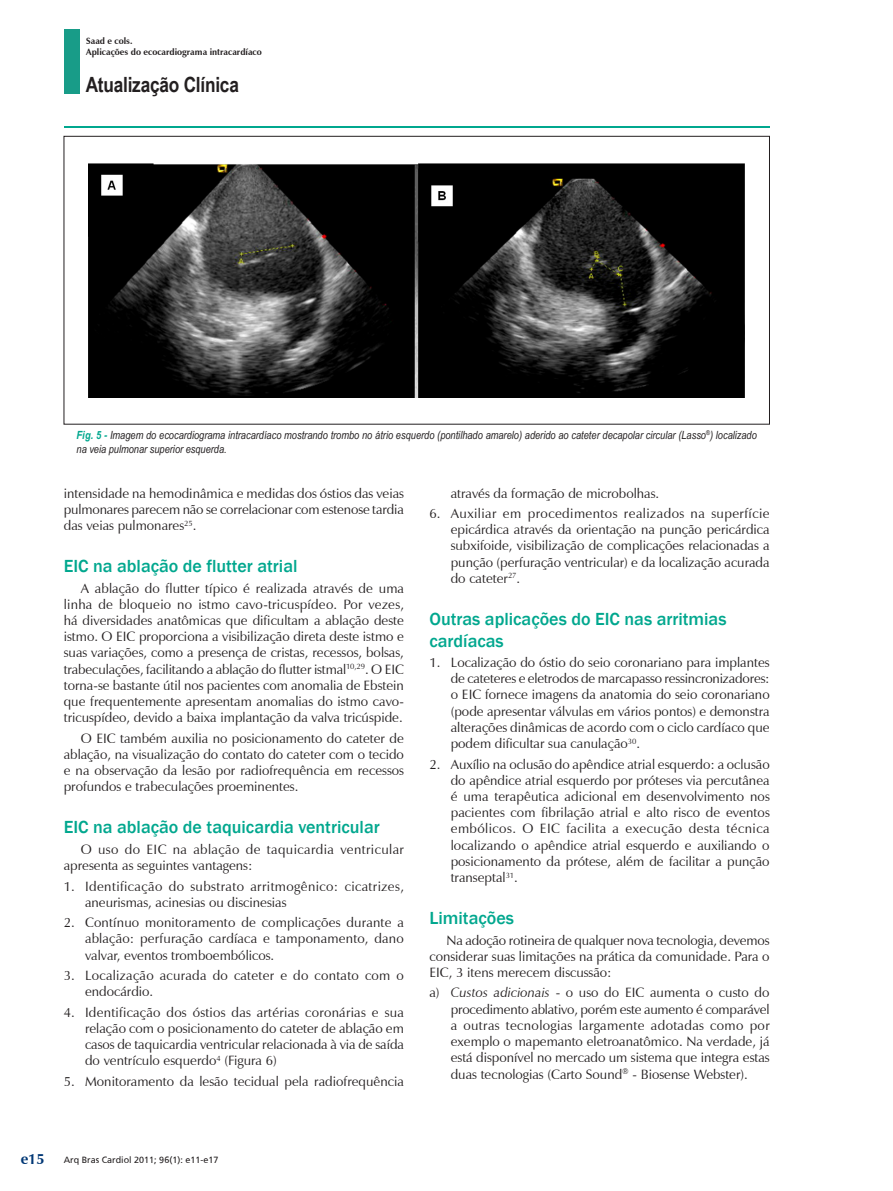
<style>
.page{position:relative;width:893px;height:1191px;background:#fff}
.page>*{position:absolute;margin:0;border:0;box-sizing:border-box;transform-origin:0 0}
.t1{font:700 21px "Arial Narrow";letter-spacing:-.01em;color:#231f20}
.Títulos__textos{font:500 18px/21.6px "Franklin Gothic";color:#00a78e}
.t2{font:700 15px "Zapf Humanist 601 BT";color:#013775}
.Texto{font:13.5px/16.2px "Zapf Humanist 601 BT";color:#231f20;text-align:justify}
.Texto-2{font:13.5px/16.2px "Zapf Humanist 601 BT";letter-spacing:.03em;color:#231f20}
.Texto-3{font:13.5px/16.2px "Zapf Humanist 601 BT";letter-spacing:.02em;color:#231f20}
._04_FIGURA_ref{font:italic 11.25px/13.5px "Arial Narrow";color:#231f20}
.t3{font:700 9px "Zapf Humanist 601 BT";color:#231f20}
.t4{font:9px "Frutiger";color:#231f20}
.s1{font-weight:700;color:#00a78e}
.s2{font-style:italic}
</style>
<div class="page">
<div style="left:64px;top:29px;width:16px;height:65px;background:#189c88"></div>
<hr style="left:64px;top:126px;width:706px;height:2px;background:#00a78e">
<img style="left:88px;top:163px;width:657px;height:234px">
<p class="t3" style="left:86px;top:36px;width:48px">Saad e cols.</p>
<p class="t3" style="left:86px;top:47px;width:177px">Aplicações do ecocardiograma intracardíaco</p>
<h1 class="t1" style="left:86px;top:68px;width:155px">Atualização Clínica</h1>
<p class="_04_FIGURA_ref" style="left:77px;top:428px;width:682px"><span class="s1">Fig. 5 -</span> Imagem do ecocardiograma intracardíaco mostrando trombo no átrio esquerdo (pontilhado amarelo) aderido ao cateter decapolar circular (Lasso<sup>®</sup>) localizado na veia pulmonar superior esquerda.</p>
<p class="Texto" style="left:64px;top:485px;width:342px">intensidade na hemodinâmica e medidas dos óstios das veias pulmonares parecem não se correlacionar com estenose tardia das veias pulmonares<sup>25</sup>.</p>
<p class="Títulos__textos" style="left:64px;top:555px;width:235px">EIC na ablação de flutter atrial</p>
<p class="Texto" style="left:64px;top:580px;width:342px;text-indent:17px">A ablação do flutter típico é realizada através de uma linha de bloqueio no istmo cavo-tricuspídeo. Por vezes, há diversidades anatômicas que dificultam a ablação deste istmo. O EIC proporciona a visibilização direta deste istmo e suas variações, como a presença de cristas, recessos, bolsas, trabeculações, facilitando a ablação do flutter istmal<sup>10,29</sup>. O EIC torna-se bastante útil nos pacientes com anomalia de Ebstein que frequentemente apresentam anomalias do istmo cavo&shy;tricuspídeo, devido a baixa implantação da valva tricúspide.</p>
<p class="Texto" style="left:64px;top:730px;width:342px;text-indent:17px">O EIC também auxilia no posicionamento do cateter de ablação, na visualização do contato do cateter com o tecido e na observação da lesão por radiofrequência em recessos profundos e trabeculações proeminentes.</p>
<p class="Títulos__textos" style="left:64px;top:816px;width:317px">EIC na ablação de taquicardia ventricular</p>
<p class="Texto-2" style="left:64px;top:841px;width:342px;text-indent:17px">O uso do EIC na ablação de taquicardia ventricular apresenta as seguintes vantagens:</p>
<p class="Texto-2" style="left:85px;top:877px;width:321px;text-indent:-21px">1. Identificação do substrato arritmogênico: cicatrizes, aneurismas, acinesias ou discinesias</p>
<p class="Texto" style="left:85px;top:914px;width:320px;text-indent:-21px">2. Contínuo monitoramento de complicações durante a ablação: perfuração cardíaca e tamponamento, dano valvar, eventos tromboembólicos.</p>
<p class="Texto-3" style="left:85px;top:967px;width:320px;text-indent:-21px">3. Localização acurada do cateter e do contato com o endocárdio.</p>
<p class="Texto" style="left:85px;top:1004px;width:320px;text-indent:-21px">4. Identificação dos óstios das artérias coronárias e sua relação com o posicionamento do cateter de ablação em casos de taquicardia ventricular relacionada à via de saída do ventrículo esquerdo<sup>4</sup> (Figura 6)</p>
<p class="Texto" style="left:64px;top:1073px;width:342px">5. Monitoramento da lesão tecidual pela radiofrequência</p>
<p class="Texto" style="left:451px;top:485px;width:210px">através da formação de microbolhas.</p>
<p class="Texto" style="left:451px;top:505px;width:320px;text-indent:-21px">6. Auxiliar em procedimentos realizados na superfície epicárdica através da orientação na punção pericárdica subxifoide, visibilização de complicações relacionadas a punção (perfuração ventricular) e da localização acurada do cateter<sup>27</sup>.</p>
<p class="Títulos__textos" style="left:429px;top:608px;width:299px">Outras aplicações do EIC nas arritmias cardíacas</p>
<p class="Texto" style="left:451px;top:654px;width:320px;text-indent:-21px">1. Localização do óstio do seio coronariano para implantes de cateteres e eletrodos de marcapasso ressincronizadores: o EIC fornece imagens da anatomia do seio coronariano (pode apresentar válvulas em vários pontos) e demonstra alterações dinâmicas de acordo com o ciclo cardíaco que podem dificultar sua canulação<sup>30</sup>.</p>
<p class="Texto" style="left:451px;top:756px;width:321px;text-indent:-21px">2. Auxílio na oclusão do apêndice atrial esquerdo: a oclusão do apêndice atrial esquerdo por próteses via percutânea é uma terapêutica adicional em desenvolvimento nos pacientes com fibrilação atrial e alto risco de eventos embólicos. O EIC facilita a execução desta técnica localizando o apêndice atrial esquerdo e auxiliando o posicionamento da prótese, além de facilitar a punção transeptal<sup>31</sup>.</p>
<p class="Títulos__textos" style="left:429px;top:907px;width:86px">Limitações</p>
<p class="Texto" style="left:429px;top:931px;width:342px;text-indent:17px">Na adoção rotineira de qualquer nova tecnologia, devemos considerar suas limitações na prática da comunidade. Para o EIC, 3 itens merecem discussão:</p>
<p class="Texto" style="left:451px;top:984px;width:321px;text-indent:-21px">a) <span class="s2">Custos adicionais</span> - o uso do EIC aumenta o custo do procedimento ablativo, porém este aumento é comparável a outras tecnologias largamente adotadas como por exemplo o mapemanto eletroanatômico. Na verdade, já está disponível no mercado um sistema que integra estas duas tecnologias (Carto Sound<sup>®</sup> - Biosense Webster).</p>
<p class="t2" style="left:21px;top:1149px;width:26px">e15</p>
<p class="t4" style="left:64px;top:1154px;width:156px">Arq Bras Cardiol 2011; 96(1): e11-e17</p>
</div>
